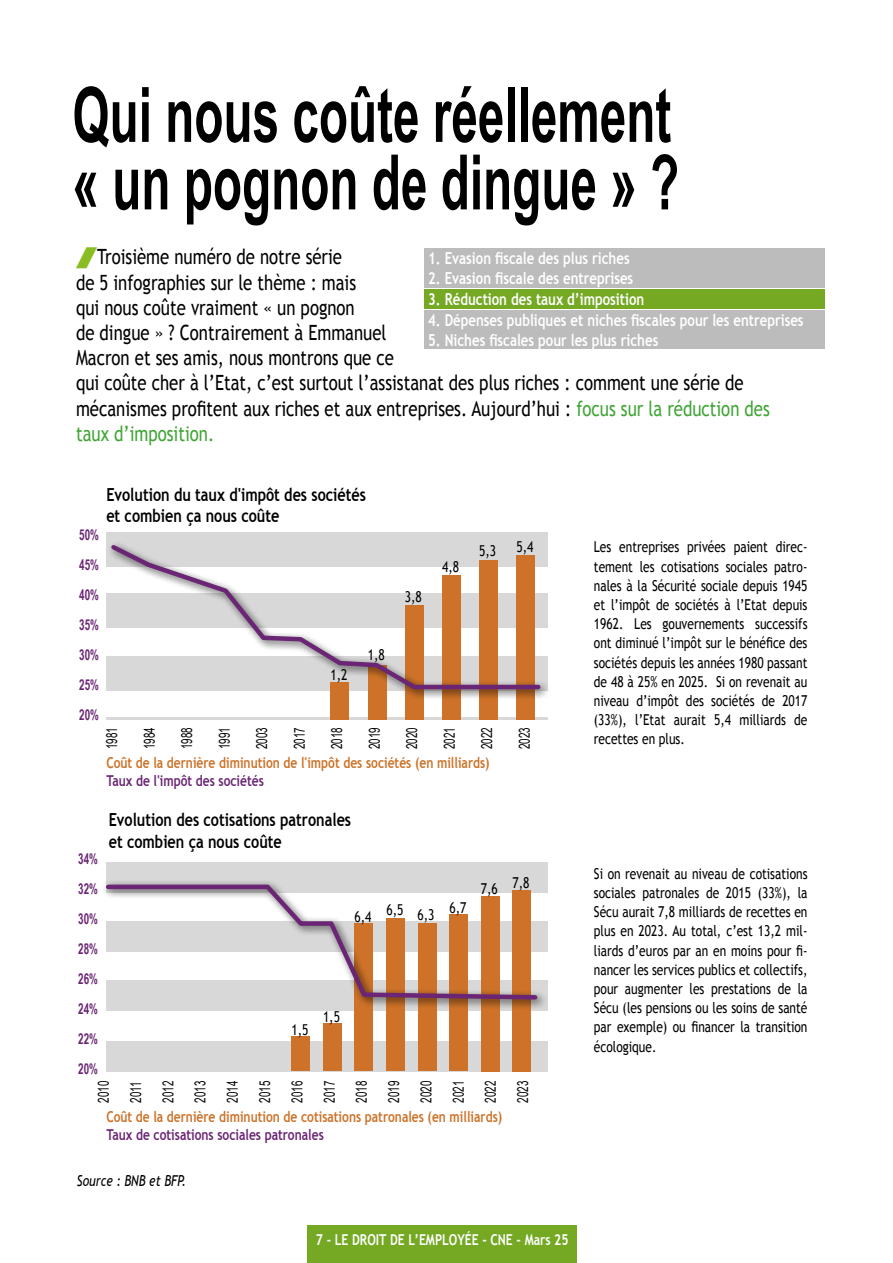
<style>
.page{position:relative;width:893px;height:1263px;background:#fff}
.page>*{position:absolute;margin:0;border:0;box-sizing:border-box;transform-origin:0 0}
.t1{font:700 76.5px/67.5px "Arial Narrow";color:#000;scale:.76 1}
.t2{font:21px/25.2px "Trebuchet MS";color:#000;scale:.8 1}
.t3{font:700 18px/21.6px "Trebuchet MS";color:#000;scale:.8 1}
.t4{font:700 16.5px "Trebuchet MS";color:#fff;scale:.8 1}
.t5{font:15px/19.2px "Trebuchet MS";color:#000;text-align:justify;scale:.8 1}
.t6{font:700 15px "Trebuchet MS";color:#cd7228;scale:.8 1}
.t7{font:15px/32.2px "Arial Narrow";color:#000;text-align:justify;scale:.8 1}
.t8{font:700 15px "Trebuchet MS";color:#6b2575;scale:.8 1}
.t9{font:700 15px/30px "Arial Narrow";color:#6b2575;text-align:justify;scale:.8 1}
.t10{font:700 15px "Trebuchet MS";color:#fff;scale:.81 1}
.t11{font:italic 15px "Trebuchet MS";color:#000;scale:.8 1}
.s1{color:#3fa535}
</style>
<div class="page">
<div style="left:307px;top:1225px;width:270px;height:38px;background:#75a924"></div>
<div style="left:106px;top:1041px;width:442px;height:30px;background:#d8d8d8"></div>
<div style="left:106px;top:981px;width:442px;height:30px;background:#d8d8d8"></div>
<div style="left:106px;top:863px;width:442px;height:30px;background:#d8d8d8"></div>
<div style="left:106px;top:533px;width:442px;height:34px;background:#d8d8d8"></div>
<hr style="left:106px;top:718px;width:442px;height:2px;background:#d8d8d8">
<div style="left:424px;top:248px;width:401px;height:20px;background:#bcbcbc"></div>
<div style="left:424px;top:268px;width:401px;height:19px;background:#bcbcbc"></div>
<div style="left:424px;top:289px;width:401px;height:19px;background:#75a924"></div>
<div style="left:424px;top:310px;width:401px;height:19px;background:#bcbcbc"></div>
<div style="left:424px;top:329px;width:401px;height:20px;background:#bcbcbc"></div>
<div style="left:331px;top:683px;width:18px;height:37px;background:#cd7228"></div>
<div style="left:368px;top:665px;width:18px;height:55px;background:#cd7228"></div>
<div style="left:405px;top:606px;width:19px;height:114px;background:#cd7228"></div>
<div style="left:442px;top:575px;width:19px;height:145px;background:#cd7228"></div>
<div style="left:479px;top:560px;width:19px;height:160px;background:#cd7228"></div>
<div style="left:516px;top:555px;width:19px;height:165px;background:#cd7228"></div>
<div style="left:107px;top:540px;width:444px;height:161px;background:#000;opacity:.75"></div>
<svg style="left:107px;top:541px;width:436px;height:150px"></svg>
<div style="left:291px;top:1037px;width:19px;height:34px;background:#cd7228"></div>
<div style="left:323px;top:1023px;width:19px;height:48px;background:#cd7228"></div>
<div style="left:355px;top:923px;width:18px;height:148px;background:#cd7228"></div>
<div style="left:386px;top:918px;width:19px;height:153px;background:#cd7228"></div>
<div style="left:418px;top:923px;width:18px;height:148px;background:#cd7228"></div>
<div style="left:449px;top:914px;width:19px;height:157px;background:#cd7228"></div>
<div style="left:481px;top:896px;width:19px;height:175px;background:#cd7228"></div>
<div style="left:512px;top:890px;width:19px;height:181px;background:#cd7228"></div>
<div style="left:101px;top:879px;width:447px;height:131px;background:#000;opacity:.75"></div>
<svg style="left:104px;top:882px;width:436px;height:120px"></svg>
<h1 class="t1" style="left:72px;top:77px;width:800px">Qui nous coûte réellement « un pognon de dingue » ?</h1>
<p class="t4" style="left:428px;top:248px;width:253px">1. Evasion fiscale des plus riches</p>
<p class="t4" style="left:428px;top:268px;width:258px">2. Evasion fiscale des entreprises</p>
<p class="t4" style="left:428px;top:289px;width:272px">3. Réduction des taux d’imposition</p>
<p class="t4" style="left:428px;top:310px;width:471px">4. Dépenses publiques et niches fiscales pour les entreprises</p>
<p class="t4" style="left:428px;top:330px;width:289px">5. Niches fiscales pour les plus riches</p>
<p class="t2" style="left:76px;top:245px;width:869px;text-indent:21px">Troisième numéro de notre série<br>de 5 infographies sur le thème : mais<br>qui nous coûte vraiment « un pognon<br>de dingue » ? Contrairement à Emmanuel<br>Macron et ses amis, nous montrons que ce<br>qui coûte cher à l’Etat, c’est surtout l’assistanat des plus riches : comment une série de mécanismes profitent aux riches et aux entreprises. Aujourd’hui : <span class="s1">focus sur la réduction des taux d’imposition.</span></p>
<p class="t9" style="left:79px;top:519px;width:26px">50% 45% 40% 35% 30% 25% 20%</p>
<p class="t3" style="left:106px;top:484px;width:326px">Evolution du taux d'impôt des sociétés et combien ça nous coûte</p>
<p class="t5" style="left:331px;top:665px;width:23px">1,2</p>
<p class="t5" style="left:368px;top:645px;width:23px">1,8</p>
<p class="t5" style="left:405px;top:587px;width:23px">3,8</p>
<p class="t5" style="left:442px;top:558px;width:23px">4,8</p>
<p class="t5" style="left:479px;top:541px;width:23px">5,3</p>
<p class="t5" style="left:516px;top:537px;width:23px">5,4</p>
<p class="t7" style="left:95px;top:749px;width:29px;rotate:-90deg">1981</p>
<p class="t7" style="left:133px;top:749px;width:29px;rotate:-90deg">1984</p>
<p class="t7" style="left:170px;top:749px;width:29px;rotate:-90deg">1988</p>
<p class="t7" style="left:208px;top:749px;width:29px;rotate:-90deg">1991</p>
<p class="t7" style="left:245px;top:749px;width:29px;rotate:-90deg">2003</p>
<p class="t7" style="left:283px;top:749px;width:29px;rotate:-90deg">2017</p>
<p class="t7" style="left:320px;top:749px;width:29px;rotate:-90deg">2018</p>
<p class="t7" style="left:358px;top:749px;width:29px;rotate:-90deg">2019</p>
<p class="t7" style="left:395px;top:749px;width:29px;rotate:-90deg">2020</p>
<p class="t7" style="left:433px;top:749px;width:29px;rotate:-90deg">2021</p>
<p class="t7" style="left:470px;top:749px;width:29px;rotate:-90deg">2022</p>
<p class="t7" style="left:508px;top:749px;width:29px;rotate:-90deg">2023</p>
<p class="t6" style="left:106px;top:753px;width:481px">Coût de la dernière diminution de l'impôt des sociétés (en milliards)</p>
<p class="t8" style="left:106px;top:771px;width:199px">Taux de l'impôt des sociétés</p>
<p class="t9" style="left:78px;top:843px;width:26px">34% 32% 30% 28% 26% 24% 22% 20%</p>
<p class="t3" style="left:109px;top:809px;width:305px">Evolution des cotisations patronales et combien ça nous coûte</p>
<p class="t5" style="left:354px;top:905px;width:102px">6,4 6,5 6,3</p>
<p class="t5" style="left:449px;top:898px;width:23px">6,7</p>
<p class="t5" style="left:291px;top:1020px;width:23px">1,5</p>
<p class="t5" style="left:323px;top:1007px;width:23px">1,5</p>
<p class="t5" style="left:481px;top:876px;width:62px">7,6 7,8</p>
<p class="t7" style="left:87px;top:1103px;width:29px;rotate:-90deg">2010<br>2011<br>2012<br>2013<br>2014<br>2015<br>2016<br>2017<br>2018<br>2019<br>2020<br>2021<br>2022<br>2023</p>
<p class="t6" style="left:106px;top:1107px;width:496px">Coût de la dernière diminution de cotisations patronales (en milliards)</p>
<p class="t8" style="left:106px;top:1125px;width:273px">Taux de cotisations sociales patronales</p>
<p class="t11" style="left:77px;top:1172px;width:138px">Source : BNB et BFP.</p>
<p class="t10" style="left:316px;top:1230px;width:313px">7 - LE DROIT DE L’EMPLOYÉE - CNE - Mars 25</p>
<p class="t5" style="left:594px;top:538px;width:268px">Les entreprises privées paient direc&shy;tement les cotisations sociales patro&shy;nales à la Sécurité sociale depuis 1945 et l’impôt de sociétés à l’Etat depuis 1962. Les gouvernements successifs ont diminué l’impôt sur le bénéfice des sociétés depuis les années 1980 passant de 48 à 25% en 2025. Si on revenait au niveau d’impôt des sociétés de 2017 (33%), l’Etat aurait 5,4 milliards de recettes en plus.</p>
<p class="t5" style="left:594px;top:864px;width:268px">Si on revenait au niveau de cotisations sociales patronales de 2015 (33%), la Sécu aurait 7,8 milliards de recettes en plus en 2023. Au total, c’est 13,2 mil&shy;liards d’euros par an en moins pour fi&shy;nancer les services publics et collectifs, pour augmenter les prestations de la Sécu (les pensions ou les soins de santé par exemple) ou financer la transition écologique.</p>
</div>
